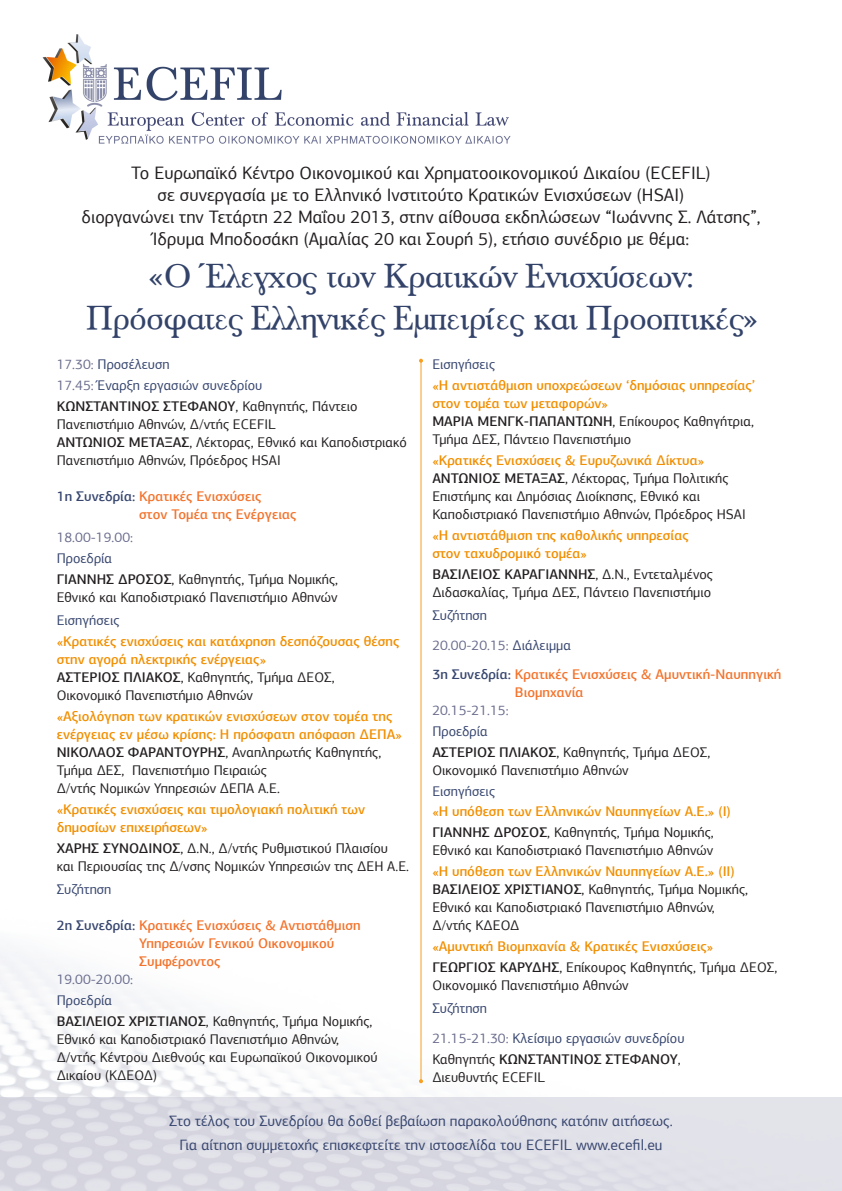
<style>
.page{position:relative;width:842px;height:1191px;background:#fff}
.page>*{position:absolute;margin:0;border:0;box-sizing:border-box;transform-origin:0 0}
.t1{font:38px "UB Sherlock";letter-spacing:-.04em;color:#324269}
.t2{font:18px/22px "PF Agora Sans Pro";color:#231f20;text-align:center}
.t3{font:15px "PF Agora Sans Pro";color:#37466f}
.t4{font:14px/18px "PF Agora Sans Pro";color:#231f20}
.t5{font:500 14px/18px "PF Agora Sans Pro";color:#f18f00}
.t6{font:500 14px/18px "PF Agora Sans Pro";color:#f3732c}
.t7{font:14px "PF Agora Sans Pro";color:#37466f}
.t8{font:14px "PF Agora Sans Pro";color:#696c8d}
.s1{color:#696c8d}
.s2{font-weight:500}
.s3{color:#37466f}
.s4{font-weight:500;color:#f18f00}
</style>
<div class="page">
<img style="left:0;top:34px;width:511px;height:1063px">
<hr style="left:420px;top:361px;width:1px;height:720px;background:#f89f22">
<svg style="left:419px;top:359px;width:4px;height:4px"></svg>
<svg style="left:419px;top:1079px;width:4px;height:4px"></svg>
<div style="left:0;top:1097px;width:842px;height:94px;background:linear-gradient(to right,#d9d9e2,#e3e3ea)"></div>
<p class="t2" style="left:82px;top:162px;width:680px">Το Ευρωπαϊκό Κέντρο Οικονομικού και Χρηματοοικονομικού Δικαίου (ECEFIL)<br>σε συνεργασία με το Ελληνικό Ινστιτούτο Κρατικών Ενισχύσεων (HSAI)<br>διοργανώνει την Τετάρτη 22 Μαΐου 2013, στην αίθουσα εκδηλώσεων “Ιωάννης Σ. Λάτσης”, Ίδρυμα Μποδοσάκη (Αμαλίας 20 και Σουρή 5), ετήσιο συνέδριο με θέμα:</p>
<p class="t1" style="left:150px;top:258px;width:544px">«Ο Έλεγχος των Κρατικών Ενισχύσεων:</p>
<p class="t1" style="left:85px;top:300px;width:673px">Πρόσφατες Ελληνικές Εμπειρίες και Προοπτικές»</p>
<p class="t7" style="left:57px;top:356px;width:114px"><span class="s1">17.30:</span> Προσέλευση</p>
<p class="t7" style="left:57px;top:377px;width:207px"><span class="s1">17.45:</span> Έναρξη εργασιών συνεδρίου</p>
<p class="t4" style="left:57px;top:397px;width:302px"><span class="s2">ΚΩΝΣΤΑΝΤΊΝΟΣ ΣΤΕΦΑΝΟΥ</span>, Καθηγητής, Πάντειο<br>Πανεπιστήμιο Αθηνών, Δ/ντής ECEFIL</p>
<p class="t4" style="left:57px;top:433px;width:352px"><span class="s2">ΑΝΤΏΝΙ ΟΣ ΜΕΤΑΞΑΣ</span>, Λέκτορας, Εθνικό και Καποδιστριακό<br>Πανεπιστήμιο Αθηνών, Πρόεδρος HSAI</p>
<p class="t6" style="left:139px;top:487px;width:159px;text-indent:-82px"><span class="s3">1η Συνεδρία:</span> Κρατικές Ενισχύσεις<br>στον Τομέα της Ενέργειας</p>
<p class="t8" style="left:57px;top:529px;width:78px">18.00-19.00:</p>
<p class="t7" style="left:57px;top:549px;width:57px">Προεδρία</p>
<p class="t4" style="left:57px;top:570px;width:283px"><span class="s2">ΓΙΆΝΝΗΣ ΔΡΟΣΟΣ</span>, Καθηγητής, Τμήμα Νομικής,<br>Εθνικό και Καποδιστριακό Πανεπιστήμιο Αθηνών</p>
<p class="t7" style="left:57px;top:612px;width:64px">Εισηγήσεις</p>
<p class="t5" style="left:57px;top:632px;width:344px">«Κρατικές ενισχύσεις και κατάχρηση δεσπόζουσας θέσης στην αγορά ηλεκτρικής ενέργειας»</p>
<p class="t4" style="left:57px;top:668px;width:279px"><span class="s2">ΑΣΤΈΡΙ ΟΣ ΠΛΙΑΚΟΣ</span>, Καθηγητής, Τμήμα ΔΕΟΣ,<br>Οικονομικό Πανεπιστήμιο Αθηνών</p>
<p class="t5" style="left:57px;top:707px;width:347px">«Αξιολόγηση των κρατικών ενισχύσεων στον τομέα της ενέργειας εν μέσω κρίσης: Η πρόσφατη απόφαση ΔΕΠΑ»</p>
<p class="t4" style="left:57px;top:743px;width:326px"><span class="s2">ΝΙ ΚΌΛΑΟΣ ΦΑΡΑΝΤΟΥΡΗΣ</span>, Αναπληρωτής Καθηγητής,<br>Τμήμα ΔΕΣ, Πανεπιστήμιο Πειραιώς<br>Δ/ντής Νομικών Υπηρεσιών ΔΕΠΑ Α.Ε.</p>
<p class="t5" style="left:57px;top:800px;width:310px">«Κρατικές ενισχύσεις και τιμολογιακή πολιτική των δημοσίων επιχειρήσεων»</p>
<p class="t4" style="left:57px;top:839px;width:354px"><span class="s2">ΧΆΡΗΣ ΣΥΝΟΔΙ ΝΟΣ</span>, Δ.Ν., Δ/ντής Ρυθμιστικού Πλαισίου<br>και Περιουσίας της Δ/νσης Νομικών Υπηρεσιών της ΔΕΗ Α.Ε.</p>
<p class="t7" style="left:57px;top:881px;width:56px">Συζήτηση</p>
<p class="t6" style="left:139px;top:916px;width:223px;text-indent:-82px"><span class="s3">2η Συνεδρία:</span> Κρατικές Ενισχύσεις &amp; Αντιστάθμιση<br>Υπηρεσιών Γενικού Οικονομικού<br>Συμφέροντος</p>
<p class="t8" style="left:57px;top:971px;width:78px">19.00-20.00:</p>
<p class="t7" style="left:57px;top:992px;width:57px">Προεδρία</p>
<p class="t4" style="left:57px;top:1012px;width:317px"><span class="s2">ΒΑΣΊΛΕΙ ΟΣ ΧΡΙΣΤΙΑΝΟΣ</span>, Καθηγητής, Τμήμα Νομικής,</p>
<p class="t4" style="left:57px;top:1030px;width:323px">Εθνικό και Καποδιστριακό Πανεπιστήμιο Αθηνών,<br>Δ/ντής Κέντρου Διεθνούς και Ευρωπαϊκού Οικονομικού<br>Δικαίου (ΚΔΕΟΔ)</p>
<p class="t7" style="left:432px;top:356px;width:64px">Εισηγήσεις</p>
<p class="t5" style="left:432px;top:376px;width:324px">«Η αντιστάθμιση υποχρεώσεων ‘δημόσιας υπηρεσίας’ στον τομέα των μεταφορών»</p>
<p class="t4" style="left:432px;top:412px;width:323px"><span class="s2">ΜΑΡΊΑ ΜΕΝΓΚ-ΠΑΠΑΝΤΩΝΗ</span>, Επίκουρος Καθηγήτρια,<br>Τμήμα ΔΕΣ, Πάντειο Πανεπιστήμιο</p>
<p class="t5" style="left:432px;top:451px;width:273px">«Κρατικές Ενισχύσεις &amp; Ευρυζωνικά Δίκτυα»</p>
<p class="t4" style="left:432px;top:469px;width:315px"><span class="s2">ΑΝΤΏΝΙ ΟΣ ΜΕΤΑΞΑΣ</span>, Λέκτορας, Τμήμα Πολιτικής<br>Επιστήμης και Δημόσιας Διοίκησης, Εθνικό και<br>Καποδιστριακό Πανεπιστήμιο Αθηνών, Πρόεδρος HSAI</p>
<p class="t5" style="left:432px;top:526px;width:258px">«Η αντιστάθμιση της καθολικής υπηρεσίας στον ταχυδρομικό τομέα»</p>
<p class="t4" style="left:432px;top:565px;width:282px"><span class="s2">ΒΑΣΊΛΕΙ ΟΣ ΚΑΡΑΓΙΑΝΝΗΣ</span>, Δ.Ν., Εντεταλμένος<br>Διδασκαλίας, Τμήμα ΔΕΣ, Πάντειο Πανεπιστήμιο</p>
<p class="t7" style="left:432px;top:607px;width:56px">Συζήτηση</p>
<p class="t8" style="left:432px;top:636px;width:140px">20.00-20.15: <span class="s3">Διάλειμμα</span></p>
<p class="t6" style="left:515px;top:665px;width:268px;text-indent:-82px"><span class="s3">3η Συνεδρία:</span> Κρατικές Ενισχύσεις &amp; Αμυντική-Ναυπηγική<br>Βιομηχανία</p>
<p class="t8" style="left:432px;top:702px;width:78px">20.15-21.15:</p>
<p class="t7" style="left:432px;top:722px;width:57px">Προεδρία</p>
<p class="t4" style="left:432px;top:743px;width:279px"><span class="s2">ΑΣΤΈΡΙ ΟΣ ΠΛΙΑΚΟΣ</span>, Καθηγητής, Τμήμα ΔΕΟΣ,<br>Οικονομικό Πανεπιστήμιο Αθηνών</p>
<p class="t7" style="left:432px;top:782px;width:64px">Εισηγήσεις</p>
<p class="t5" style="left:432px;top:802px;width:300px">«Η υπόθεση των Ελληνικών Ναυπηγείων Α.Ε.» (Ι )</p>
<p class="t4" style="left:432px;top:823px;width:283px"><span class="s2">ΓΙΆΝΝΗΣ ΔΡΟΣΟΣ</span>, Καθηγητής, Τμήμα Νομικής,<br>Εθνικό και Καποδιστριακό Πανεπιστήμιο Αθηνών</p>
<p class="t4" style="left:432px;top:862px;width:317px"><span class="s4">«Η υπόθεση των Ελληνικών Ναυπηγείων Α.Ε.» (ΙΙ )<br></span><span class="s2">ΒΑΣΊΛΕΙ ΟΣ ΧΡΙΣΤΙΑΝΟΣ</span>, Καθηγητής, Τμήμα Νομικής, Εθνικό και Καποδιστριακό Πανεπιστήμιο Αθηνών, Δ/ντής ΚΔΕΟΔ</p>
<p class="t5" style="left:432px;top:937px;width:282px">«Αμυντική Βιομηχανία &amp; Κρατικές Ενισχύσεις»</p>
<p class="t4" style="left:432px;top:958px;width:346px"><span class="s2">ΓΕΏΡΓΙ ΟΣ ΚΑΡΥΔΗΣ</span>, Επίκουρος Καθηγητής, Τμήμα ΔΕΟΣ,<br>Οικονομικό Πανεπιστήμιο Αθηνών</p>
<p class="t7" style="left:432px;top:1000px;width:56px">Συζήτηση</p>
<p class="t7" style="left:432px;top:1029px;width:254px"><span class="s1">21.15-21.30:</span> Κλείσιμο εργασιών συνεδρίου</p>
<p class="t4" style="left:432px;top:1050px;width:250px">Καθηγητής <span class="s2">ΚΩΝΣΤΑΝΤΊΝΟΣ ΣΤΕΦΑΝΟΥ</span>,<br>Διευθυντής ECEFIL</p>
<p class="t3" style="left:169px;top:1112px;width:505px">Στο τέλος του Συνεδρίου θα δοθεί βεβαίωση παρακολούθησης κατόπιν αιτήσεως.</p>
<p class="t3" style="left:180px;top:1136px;width:484px">Για αίτηση συμμετοχής επισκεφτείτε την ιστοσελίδα του ECEFIL www.ecefil.eu</p>
</div>
